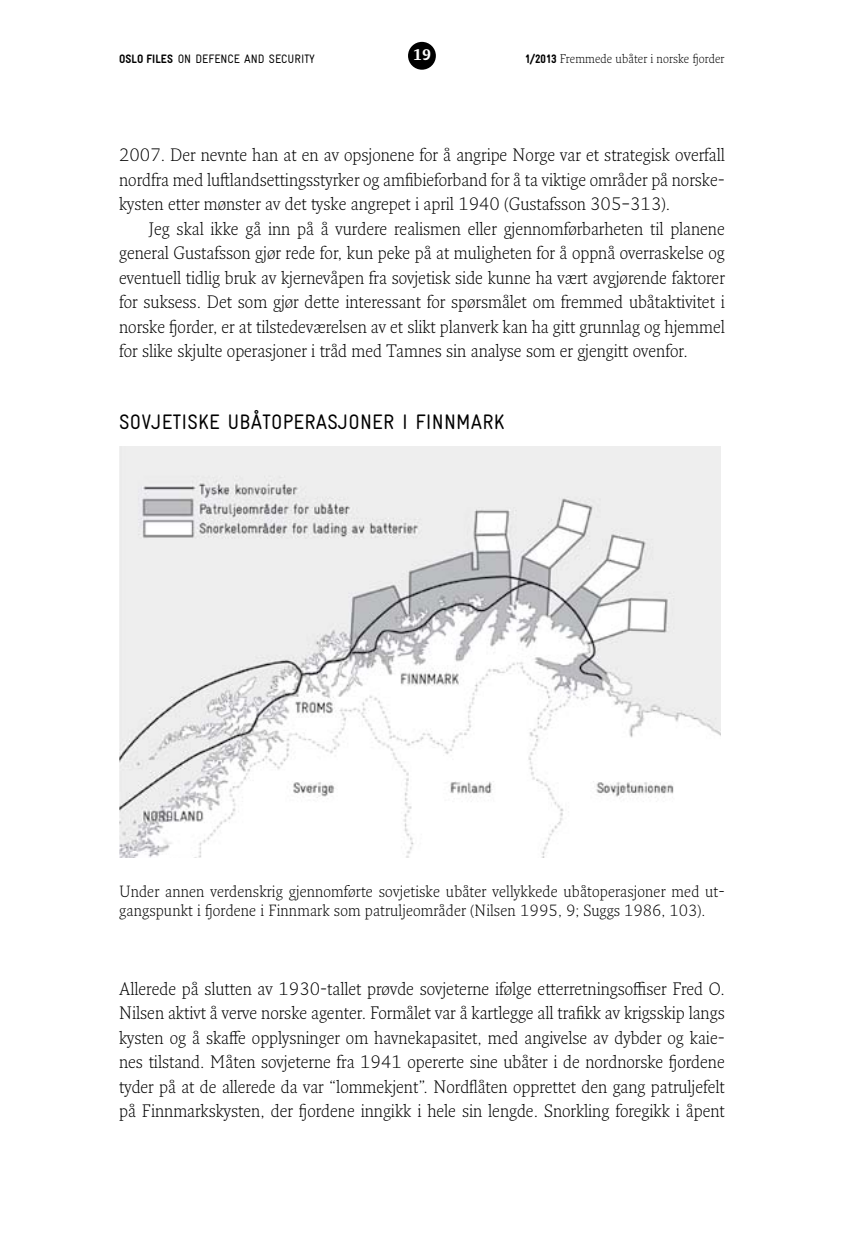
<style>
.page{position:relative;width:844px;height:1241px;background:#fff}
.page>*{position:absolute;margin:0;border:0;box-sizing:border-box;transform-origin:0 0}
.t1{font:condensed 21px "Gravur";letter-spacing:.01em;color:#000}
.t2{font:300 17.5px/24.5px "Fresco Pro";color:#000;text-align:justify}
.t3{font:300 15.75px/19.2px "Fresco Pro";letter-spacing:.01em;color:#000}
.t4{font:700 14.88px "Fresco Pro";color:#fff}
.t5{font:300 12.25px "Fresco Pro";letter-spacing:.01em;color:#000}
.t6{font:condensed 12.25px "Gravur";color:#000}
.s1{font-weight:900}
.s2{font-family:"Gravur";font-weight:900;font-stretch:condensed}
</style>
<div class="page">
<div style="left:408px;top:42px;width:28px;height:28px;background:#000;border-radius:50%"></div>
<img style="left:119px;top:447px;width:601px;height:410px">
<p class="t6" style="left:119px;top:52px;width:197px"><span class="s1">OSLO FILES</span> ON DEFENCE AND SECURITY</p>
<p class="t4" style="left:413px;top:45px;width:19px">19</p>
<p class="t5" style="left:525px;top:51px;width:201px"><span class="s2">1/2013</span> Fremmede ubåter i norske fjorder</p>
<p class="t2" style="left:119px;top:142px;width:607px">2007. Der nevnte han at en av opsjonene for å angripe Norge var et strategisk overfall nordfra med luftlandsettingsstyrker og amfibieforband for å ta viktige områder på norske&shy;kysten etter mønster av det tyske angrepet i april 1940 (Gustafsson 305–313).</p>
<p class="t2" style="left:119px;top:216px;width:607px;text-indent:30px">Jeg skal ikke gå inn på å vurdere realismen eller gjennomførbarheten til planene general Gustafsson gjør rede for, kun peke på at muligheten for å oppnå overraskelse og eventuell tidlig bruk av kjernevåpen fra sovjetisk side kunne ha vært avgjørende faktorer for suksess. Det som gjør dette interessant for spørsmålet om fremmed ubåtaktivitet i norske fjorder, er at tilstedeværelsen av et slikt planverk kan ha gitt grunnlag og hjemmel for slike skjulte operasjoner i tråd med Tamnes sin analyse som er gjengitt ovenfor.</p>
<p class="t1" style="left:119px;top:410px;width:387px">SOVJETI SKE UBÅTOPERASJONER I FI NNMARK</p>
<p class="t3" style="left:119px;top:880px;width:607px">Under annen verdenskrig gjennomførte sovjetiske ubåter vellykkede ubåtoperasjoner med ut&shy;gangspunkt i fjordene i Finnmark som patruljeområder (Nilsen 1995, 9; Suggs 1986, 103).</p>
<p class="t2" style="left:119px;top:975px;width:607px">Allerede på slutten av 1930-tallet prøvde sovjeterne ifølge etterretningsoffiser Fred O.<br>Nilsen aktivt å verve norske agenter. Formålet var å kartlegge all trafikk av krigsskip langs kysten og å skaffe opplysninger om havnekapasitet, med angivelse av dybder og kaie&shy;nes tilstand. Måten sovjeterne fra 1941 opererte sine ubåter i de nordnorske fjordene tyder på at de allerede da var “lommekjent”. Nordflåten opprettet den gang patruljefelt på Finnmarkskysten, der fjordene inngikk i hele sin lengde. Snorkling foregikk i åpent</p>
</div>
